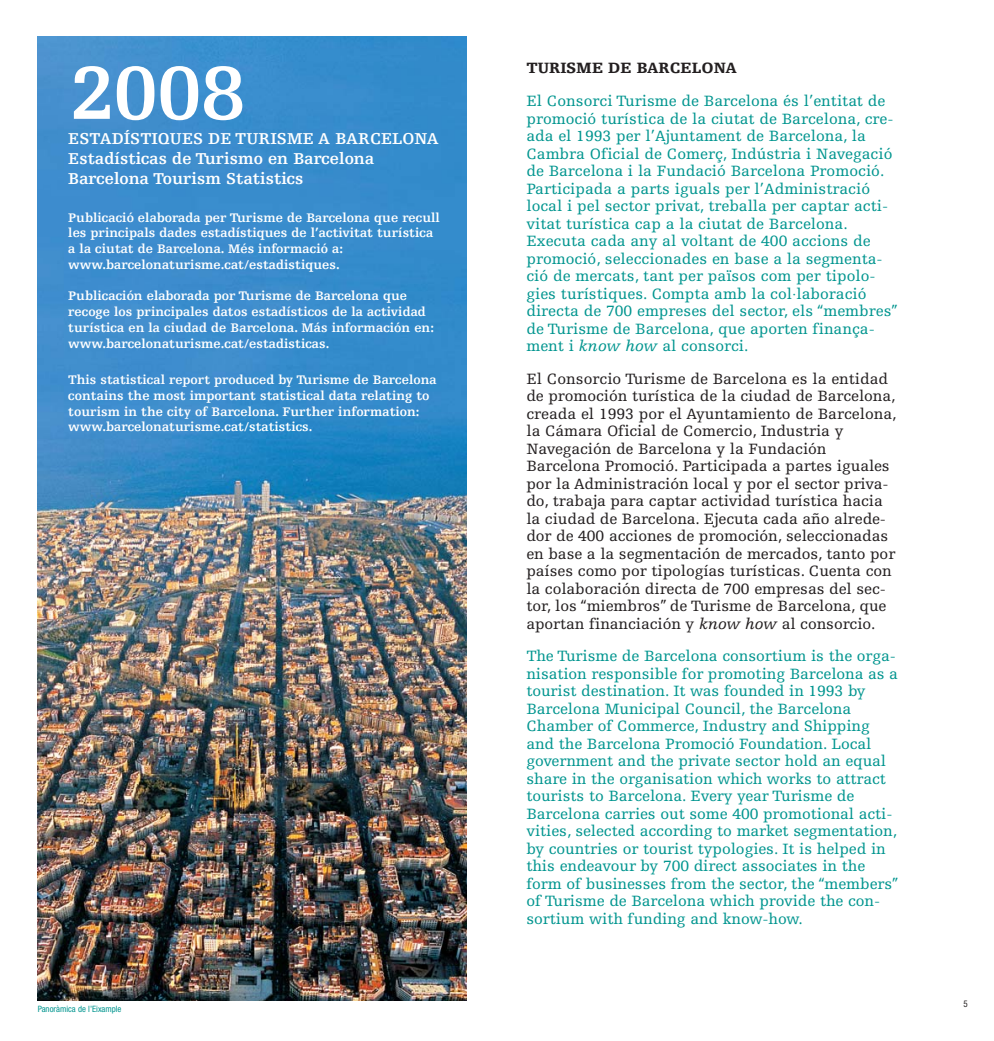
<style>
.page{position:relative;width:994px;height:1041px;background:#fff}
.page>*{position:absolute;margin:0;border:0;box-sizing:border-box;transform-origin:0 0}
.t1{font:700 78.75px "Egyptienne F";color:#fff}
.t2{font:700 16.62px/19.9px "Egyptienne F";color:#fff}
.t3{font:15.75px/17.5px "Egyptienne F";letter-spacing:-.005em;color:#00958f}
.t4{font:15.75px/17.5px "Egyptienne F";letter-spacing:-.005em;color:#231f20}
.t5{font:900 15.75px "Egyptienne F";color:#231f20}
.t6{font:700 13.12px/15.8px "Egyptienne F";color:#fff}
.t7{font:condensed 8.75px "Helvetica Neue";color:#00958f}
.t8{font:condensed 8.75px "Helvetica";color:#231f20}
.s1{font-style:italic}
</style>
<div class="page">
<img style="left:37px;top:36px;width:430px;height:965px">
<h1 class="t1" style="left:70px;top:61px;width:177px">2008</h1>
<p class="t2" style="left:68px;top:130px;width:372px">ESTADÍSTIQUES DE TURISME A BARCELONA<br>Estadísticas de Turismo en Barcelona<br>Barcelona Tourism Statistics</p>
<p class="t6" style="left:68px;top:210px;width:373px">Publicació elaborada per Turisme de Barcelona que recull les principals dades estadístiques de l’activitat turística a la ciutat de Barcelona. Més informació a: www.barcelonaturisme.cat/estadistiques.</p>
<p class="t6" style="left:68px;top:289px;width:367px">Publicación elaborada por Turisme de Barcelona que recoge los principales datos estadísticos de la actividad turística en la ciudad de Barcelona. Más información en: www.barcelonaturisme.cat/estadisticas.</p>
<p class="t6" style="left:68px;top:373px;width:370px">This statistical report produced by Turisme de Barcelona contains the most important statistical data relating to tourism in the city of Barcelona. Further information: www.barcelonaturisme.cat/statistics.</p>
<p class="t7" style="left:38px;top:1006px;width:85px">Panoràmica de l’Eixample</p>
<p class="t5" style="left:526px;top:61px;width:212px">TURISME DE BARCELONA</p>
<p class="t3" style="left:526px;top:93px;width:373px">El Consorci Turisme de Barcelona és l’entitat de promoció turística de la ciutat de Barcelona, cre&shy;ada el 1993 per l’Ajuntament de Barcelona, la Cambra Oficial de Comerç, Indústria i Navegació de Barcelona i la Fundació Barcelona Promoció.<br>Participada a parts iguals per l’Administració local i pel sector privat, treballa per captar acti&shy;vitat turística cap a la ciutat de Barcelona.<br>Executa cada any al voltant de 400 accions de promoció, seleccionades en base a la segmenta&shy;ció de mercats, tant per països com per tipolo&shy;gies turístiques. Compta amb la col·laboració directa de 700 empreses del sector, els “membres” de Turisme de Barcelona, que aporten finança&shy;ment i <span class="s1">know how</span> al consorci.</p>
<p class="t4" style="left:526px;top:371px;width:372px">El Consorcio Turisme de Barcelona es la entidad de promoción turística de la ciudad de Barcelona, creada el 1993 por el Ayuntamiento de Barcelona, la Cámara Oficial de Comercio, Industria y Navegación de Barcelona y la Fundación Barcelona Promoció. Participada a partes iguales por la Administración local y por el sector priva&shy;do, trabaja para captar actividad turística hacia la ciudad de Barcelona. Ejecuta cada año alrede&shy;dor de 400 acciones de promoción, seleccionadas en base a la segmentación de mercados, tanto por países como por tipologías turísticas. Cuenta con la colaboración directa de 700 empresas del sec&shy;tor, los “miembros” de Turisme de Barcelona, que aportan financiación y <span class="s1">know how</span> al consorcio.</p>
<p class="t3" style="left:526px;top:648px;width:373px">The Turisme de Barcelona consortium is the orga&shy;nisation responsible for promoting Barcelona as a tourist destination. It was founded in 1993 by Barcelona Municipal Council, the Barcelona Chamber of Commerce, Industry and Shipping and the Barcelona Promoció Foundation. Local government and the private sector hold an equal share in the organisation which works to attract tourists to Barcelona. Every year Turisme de Barcelona carries out some 400 promotional acti&shy;vities, selected according to market segmentation, by countries or tourist typologies. It is helped in this endeavour by 700 direct associates in the form of businesses from the sector, the “members” of Turisme de Barcelona which provide the con&shy;sortium with funding and know-how.</p>
<p class="t8" style="left:963px;top:1000px;width:6px">5</p>
</div>
